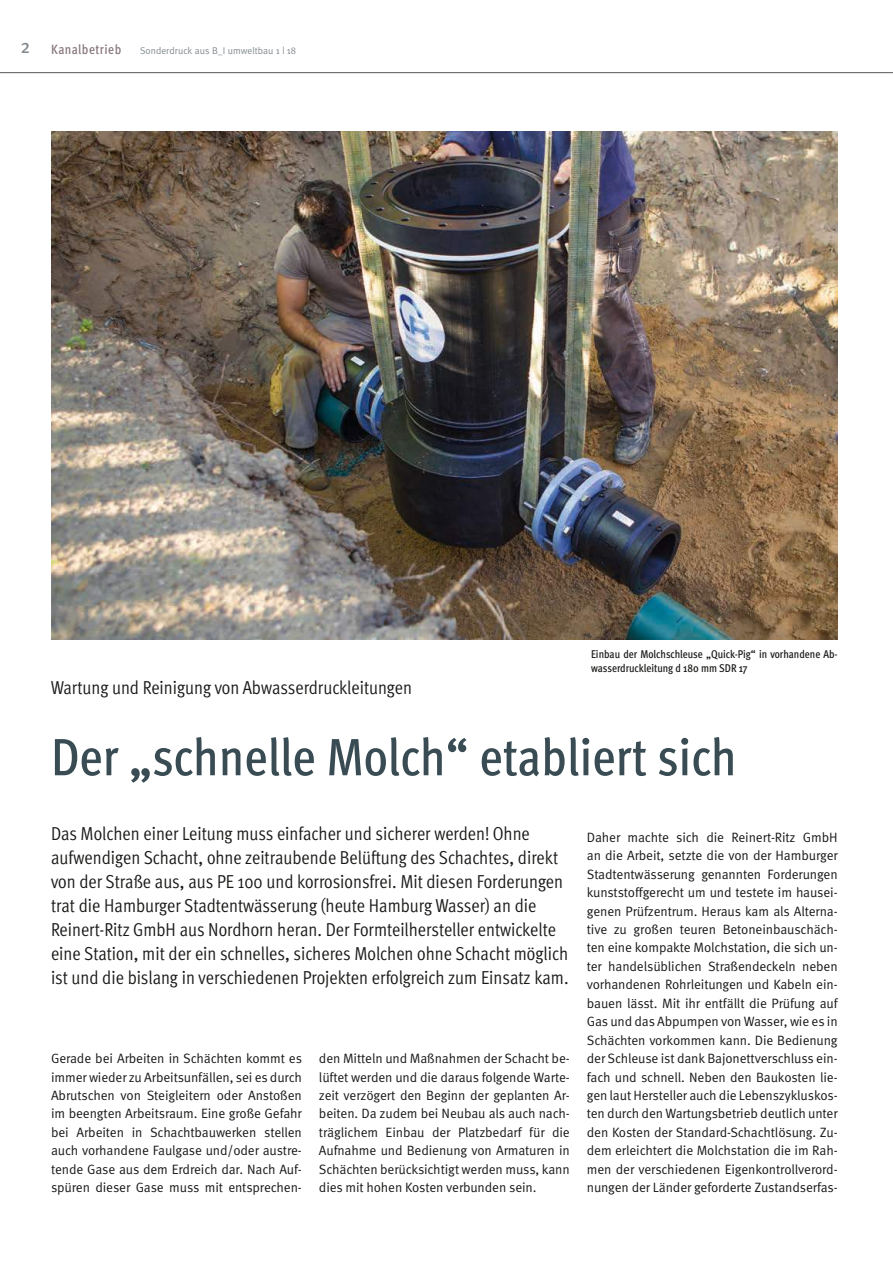
<style>
.page{position:relative;width:893px;height:1263px;background:#fff}
.page>*{position:absolute;margin:0;border:0;box-sizing:border-box;transform-origin:0 0}
.t1{font:500 condensed 52.5px "Meta OT";color:#394c54}
.t2{font:18.75px/24px "Meta OT Cond Norm";color:#191918}
.t3{font:13.5px/18.5px "Meta OT";letter-spacing:-.01em;color:#191918;text-align:justify}
.t4{font:500 condensed 13.5px "Meta OT";letter-spacing:.035em;color:#87767b}
.t5{font:500 condensed 11.25px/13.8px "Meta OT";color:#191918}
.t6{font:9.75px "Meta Plus Normal";color:#838b90}
.s1{font-size:19.5px;color:#838b90}
</style>
<div class="page">
<hr style="left:0;top:72px;width:893px;height:1px;background:#575656">
<img style="left:51px;top:132px;width:787px;height:507px">
<p class="t4" style="left:21px;top:41px;width:102px"><span class="s1">2</span> Kanalbetrieb</p>
<p class="t6" style="left:140px;top:47px;width:157px">Sonderdruck aus B_I umweltbau 1 | 18</p>
<h2 class="t2" style="left:51px;top:677px;width:363px">Wartung und Reinigung von Abwasserdruckleitungen</h2>
<p class="t5" style="left:591px;top:648px;width:248px">Einbau der Molchschleuse „Quick-Pig“ in vorhandene Ab&shy;wasserdruckleitung d 180 mm SDR 17</p>
<h1 class="t1" style="left:51px;top:735px;width:687px">Der „schnelle Molch“ etabliert sich</h1>
<p class="t2" style="left:51px;top:822px;width:519px">Das Molchen einer Leitung muss einfacher und sicherer werden! Ohne aufwendigen Schacht, ohne zeitraubende Belüftung des Schachtes, direkt von der Straße aus, aus PE 100 und korrosionsfrei. Mit diesen Forderungen trat die Hamburger Stadtentwässerung (heute Hamburg Wasser) an die Reinert-Ritz GmbH aus Nordhorn heran. Der Formteilhersteller entwickelte eine Station, mit der ein schnelles, sicheres Molchen ohne Schacht möglich ist und die bislang in verschiedenen Projekten erfolgreich zum Einsatz kam.</p>
<p class="t3" style="left:51px;top:1050px;width:252px">Gerade bei Arbeiten in Schächten kommt es immer wieder zu Arbeitsunfällen, sei es durch Abrutschen von Steigleitern oder Anstoßen im beengten Arbeitsraum. Eine große Gefahr bei Arbeiten in Schachtbauwerken stellen auch vorhandene Faulgase und/oder austre&shy;tende Gase aus dem Erdreich dar. Nach Auf&shy;spüren dieser Gase muss mit entsprechen-</p>
<p class="t3" style="left:319px;top:1050px;width:252px">den Mitteln und Maßnahmen der Schacht be&shy;lüftet werden und die daraus folgende Warte&shy;zeit verzögert den Beginn der geplanten Ar&shy;beiten. Da zudem bei Neubau als auch nach&shy;träglichem Einbau der Platzbedarf für die Aufnahme und Bedienung von Armaturen in Schächten berücksichtigt werden muss, kann dies mit hohen Kosten verbunden sein.</p>
<p class="t3" style="left:587px;top:829px;width:253px">Daher machte sich die Reinert-Ritz GmbH an die Arbeit, setzte die von der Hamburger Stadtentwässerung genannten Forderungen kunststoffgerecht um und testete im hausei&shy;genen Prüfzentrum. Heraus kam als Alterna&shy;tive zu großen teuren Betoneinbauschäch&shy;ten eine kompakte Molchstation, die sich un&shy;ter handelsüblichen Straßendeckeln neben vorhandenen Rohrleitungen und Kabeln ein&shy;bauen lässt. Mit ihr entfällt die Prüfung auf Gas und das Abpumpen von Wasser, wie es in Schächten vorkommen kann. Die Bedienung der Schleuse ist dank Bajonettverschluss ein&shy;fach und schnell. Neben den Baukosten lie&shy;gen laut Hersteller auch die Lebenszykluskos&shy;ten durch den Wartungsbetrieb deutlich unter den Kosten der Standard-Schachtlösung. Zu&shy;dem erleichtert die Molchstation die im Rah&shy;men der verschiedenen Eigenkontrollverord&shy;nungen der Länder geforderte Zustandserfas-</p>
</div>
